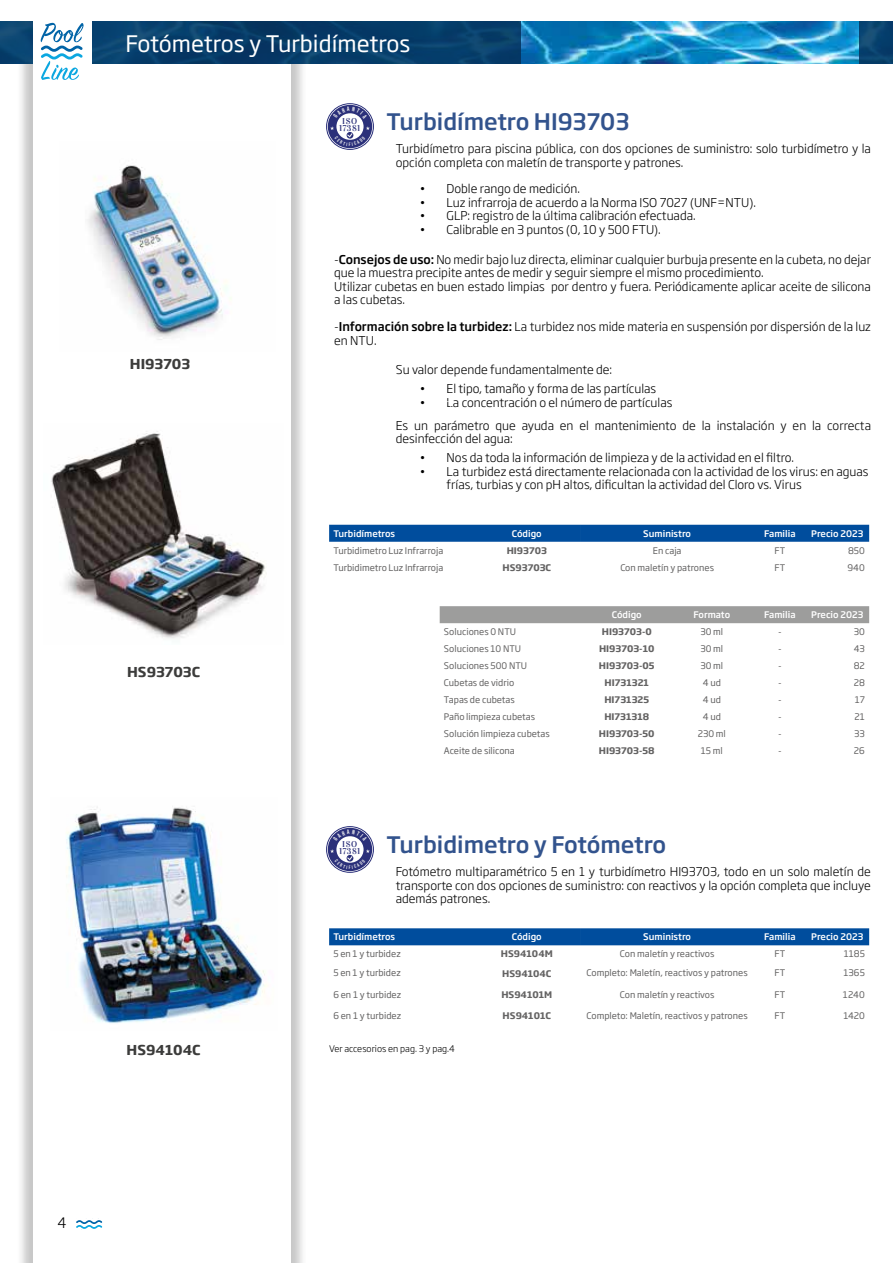
<style>
.page{position:relative;width:893px;height:1263px;background:#fff}
.page>*{position:absolute;margin:0;border:0;box-sizing:border-box;transform-origin:0 0}
.t1{font:500 22.5px "Soho Gothic Pro";color:#32538d}
.t2{font:22.5px "Soho Gothic Pro";color:#fff}
.t3{font:300 14.25px "Soho Gothic Pro";color:#000}
.t4{font:700 13.5px "Soho Gothic Pro";color:#3c3c3b}
.t5{font:300 12px/13.5px "Soho Gothic Pro";color:#000}
.t6{font:9px "Soho Gothic Pro";color:#646363}
.t7{font:500 9px "Soho Gothic Pro";color:#fff}
.t8{font:700 9px "Soho Gothic Pro";color:#646363}
.t9{font:300 9px "Soho Gothic Pro";color:#000}
.t10{font:8.4px/7.4px "Vidaloka";letter-spacing:.06em;color:#2b307a;text-align:center}
.s1{font-weight:500}
</style>
<div class="page">
<div style="left:33px;top:26px;width:274px;height:1237px;background:#000;opacity:.22"></div>
<div style="left:16px;top:26px;width:274px;height:1237px;background:#000;opacity:.22"></div>
<div style="left:33px;top:34px;width:257px;height:1229px;background:#fff"></div>
<img style="left:521px;top:21px;width:338px;height:43px">
<div style="left:0;top:21px;width:521px;height:43px;background:#08436d"></div>
<div style="left:859px;top:21px;width:34px;height:43px;background:#08436d"></div>
<svg style="left:76px;top:1220px;width:26px;height:9px"></svg>
<div style="left:33px;top:12px;width:59px;height:86px;background:#fff"></div>
<svg style="left:41px;top:23px;width:43px;height:57px"></svg>
<img style="left:87px;top:165px;width:144px;height:175px">
<img style="left:51px;top:431px;width:216px;height:208px">
<img style="left:66px;top:807px;width:202px;height:216px">
<div style="left:329px;top:525px;width:540px;height:17px;background:#004d9d"></div>
<div style="left:329px;top:928px;width:540px;height:17px;background:#004d9d"></div>
<div style="left:440px;top:606px;width:429px;height:17px;background:#9d9d9c"></div>
<svg style="left:326px;top:103px;width:48px;height:47px"></svg>
<svg style="left:326px;top:826px;width:48px;height:47px"></svg>
<h1 class="t2" style="left:125px;top:26px;width:286px">Fotómetros y Turbidímetros</h1>
<p class="t10" style="left:339px;top:117px;width:23px">ISO<br>17381</p>
<h1 class="t1" style="left:387px;top:104px;width:244px">Turbidímetro HI93703</h1>
<p class="t5" style="left:396px;top:142px;width:477px">Turbidímetro para piscina pública, con dos opciones de suministro: solo turbidímetro y la opción completa con maletín de transporte y patrones.</p>
<p class="t5" style="left:420px;top:181px;width:162px">• Doble rango de medición.</p>
<p class="t5" style="left:420px;top:195px;width:338px">• Luz infrarroja de acuerdo a la Norma ISO 7027 (UNF=NTU).</p>
<p class="t5" style="left:420px;top:208px;width:278px">• GLP: registro de la última calibración efectuada.</p>
<p class="t5" style="left:420px;top:222px;width:243px">• Calibrable en 3 puntos (0, 10 y 500 FTU).</p>
<p class="t4" style="left:130px;top:354px;width:62px">HI93703</p>
<p class="t4" style="left:127px;top:661px;width:74px">HS93703C</p>
<p class="t4" style="left:127px;top:1040px;width:76px">HS94104C</p>
<p class="t5" style="left:334px;top:252px;width:538px">-<span class="s1">Consejos de uso:</span> No medir bajo luz directa, eliminar cualquier burbuja presente en la cubeta, no dejar que la muestra precipite antes de medir y seguir siempre el mismo procedimiento.<br>Utilizar cubetas en buen estado limpias por dentro y fuera. Periódicamente aplicar aceite de silicona a las cubetas.</p>
<p class="t5" style="left:334px;top:319px;width:538px">-<span class="s1">Información sobre la turbidez:</span> La turbidez nos mide materia en suspensión por dispersión de la luz en NTU.</p>
<p class="t5" style="left:396px;top:362px;width:218px">Su valor depende fundamentalmente de:</p>
<p class="t5" style="left:420px;top:381px;width:238px">• El tipo, tamaño y forma de las partículas</p>
<p class="t5" style="left:420px;top:395px;width:254px">• La concentración o el número de partículas</p>
<p class="t5" style="left:396px;top:418px;width:477px">Es un parámetro que ayuda en el mantenimiento de la instalación y en la correcta desinfección del agua:</p>
<p class="t5" style="left:420px;top:450px;width:376px">• Nos da toda la información de limpieza y de la actividad en el filtro.</p>
<p class="t5" style="left:447px;top:464px;width:423px;text-indent:-27px">• La turbidez está directamente relacionada con la actividad de los virus: en aguas frías, turbias y con pH altos, dificultan la actividad del Cloro vs. Virus</p>
<p class="t7" style="left:333px;top:526px;width:63px">Turbidímetros</p>
<p class="t7" style="left:512px;top:526px;width:31px">Código</p>
<p class="t7" style="left:643px;top:526px;width:49px">Suministro</p>
<p class="t7" style="left:764px;top:526px;width:33px">Familia</p>
<p class="t7" style="left:811px;top:526px;width:54px">Precio 2023</p>
<p class="t6" style="left:333px;top:543px;width:111px">Turbidimetro Luz Infrarroja</p>
<p class="t8" style="left:507px;top:543px;width:42px">HI93703</p>
<p class="t6" style="left:653px;top:543px;width:30px">En caja</p>
<p class="t6" style="left:775px;top:543px;width:12px">FT</p>
<p class="t6" style="left:848px;top:543px;width:18px">850</p>
<p class="t6" style="left:333px;top:560px;width:111px">Turbidimetro Luz Infrarroja</p>
<p class="t8" style="left:503px;top:560px;width:50px">HS93703C</p>
<p class="t6" style="left:620px;top:560px;width:95px">Con maletín y patrones</p>
<p class="t6" style="left:775px;top:560px;width:12px">FT</p>
<p class="t6" style="left:848px;top:560px;width:19px">940</p>
<p class="t7" style="left:612px;top:608px;width:31px">Código</p>
<p class="t7" style="left:693px;top:608px;width:38px">Formato</p>
<p class="t7" style="left:764px;top:608px;width:33px">Familia</p>
<p class="t7" style="left:811px;top:608px;width:54px">Precio 2023</p>
<p class="t6" style="left:444px;top:625px;width:74px">Soluciones 0 NTU</p>
<p class="t8" style="left:602px;top:625px;width:51px">HI93703-0</p>
<p class="t6" style="left:700px;top:625px;width:24px">30 ml</p>
<p class="t6" style="left:778px;top:625px;width:5px">-</p>
<p class="t6" style="left:854px;top:625px;width:13px">30</p>
<p class="t6" style="left:444px;top:642px;width:79px">Soluciones 10 NTU</p>
<p class="t8" style="left:599px;top:642px;width:57px">HI93703-10</p>
<p class="t6" style="left:700px;top:642px;width:24px">30 ml</p>
<p class="t6" style="left:778px;top:642px;width:5px">-</p>
<p class="t6" style="left:854px;top:642px;width:13px">43</p>
<p class="t6" style="left:444px;top:659px;width:85px">Soluciones 500 NTU</p>
<p class="t8" style="left:599px;top:659px;width:57px">HI93703-05</p>
<p class="t6" style="left:700px;top:659px;width:24px">30 ml</p>
<p class="t6" style="left:778px;top:659px;width:5px">-</p>
<p class="t6" style="left:854px;top:659px;width:13px">82</p>
<p class="t6" style="left:444px;top:676px;width:72px">Cubetas de vidrio</p>
<p class="t8" style="left:605px;top:676px;width:46px">HI731321</p>
<p class="t6" style="left:703px;top:676px;width:20px">4 ud</p>
<p class="t6" style="left:778px;top:676px;width:5px">-</p>
<p class="t6" style="left:854px;top:676px;width:13px">28</p>
<p class="t6" style="left:444px;top:693px;width:72px">Tapas de cubetas</p>
<p class="t8" style="left:604px;top:693px;width:46px">HI731325</p>
<p class="t6" style="left:703px;top:693px;width:20px">4 ud</p>
<p class="t6" style="left:778px;top:693px;width:5px">-</p>
<p class="t6" style="left:855px;top:693px;width:12px">17</p>
<p class="t6" style="left:444px;top:710px;width:93px">Paño limpieza cubetas</p>
<p class="t8" style="left:604px;top:710px;width:46px">HI731318</p>
<p class="t6" style="left:703px;top:710px;width:20px">4 ud</p>
<p class="t6" style="left:778px;top:710px;width:5px">-</p>
<p class="t6" style="left:855px;top:710px;width:12px">21</p>
<p class="t6" style="left:444px;top:727px;width:107px">Solución limpieza cubetas</p>
<p class="t8" style="left:599px;top:727px;width:57px">HI93703-50</p>
<p class="t6" style="left:698px;top:727px;width:30px">230 ml</p>
<p class="t6" style="left:778px;top:727px;width:5px">-</p>
<p class="t6" style="left:854px;top:727px;width:12px">33</p>
<p class="t6" style="left:444px;top:744px;width:72px">Aceite de silicona</p>
<p class="t8" style="left:599px;top:744px;width:57px">HI93703-58</p>
<p class="t6" style="left:701px;top:744px;width:24px">15 ml</p>
<p class="t6" style="left:778px;top:744px;width:5px">-</p>
<p class="t6" style="left:854px;top:744px;width:12px">26</p>
<p class="t10" style="left:339px;top:840px;width:23px">ISO<br>17381</p>
<h1 class="t1" style="left:387px;top:827px;width:281px">Turbidimetro y Fotómetro</h1>
<p class="t5" style="left:396px;top:864px;width:477px;text-align:justify">Fotómetro multiparamétrico 5 en 1 y turbidímetro HI93703, todo en un solo maletín de transporte con dos opciones de suministro: con reactivos y la opción completa que incluye además patrones.</p>
<p class="t7" style="left:333px;top:930px;width:63px">Turbidímetros</p>
<p class="t7" style="left:512px;top:930px;width:31px">Código</p>
<p class="t7" style="left:643px;top:930px;width:49px">Suministro</p>
<p class="t7" style="left:764px;top:930px;width:33px">Familia</p>
<p class="t7" style="left:811px;top:930px;width:54px">Precio 2023</p>
<p class="t6" style="left:333px;top:947px;width:69px">5 en 1 y turbidez</p>
<p class="t8" style="left:501px;top:947px;width:53px">HS94104M</p>
<p class="t6" style="left:620px;top:947px;width:96px">Con maletín y reactivos</p>
<p class="t6" style="left:774px;top:947px;width:12px">FT</p>
<p class="t6" style="left:844px;top:947px;width:23px">1185</p>
<p class="t6" style="left:333px;top:966px;width:69px">5 en 1 y turbidez</p>
<p class="t8" style="left:502px;top:966px;width:51px">HS94104C</p>
<p class="t6" style="left:587px;top:966px;width:163px">Completo: Maletín, reactivos y patrones</p>
<p class="t6" style="left:774px;top:966px;width:12px">FT</p>
<p class="t6" style="left:844px;top:966px;width:23px">1365</p>
<p class="t6" style="left:333px;top:987px;width:69px">6 en 1 y turbidez</p>
<p class="t8" style="left:501px;top:987px;width:52px">HS94101M</p>
<p class="t6" style="left:620px;top:987px;width:96px">Con maletín y reactivos</p>
<p class="t6" style="left:774px;top:987px;width:12px">FT</p>
<p class="t6" style="left:843px;top:987px;width:23px">1240</p>
<p class="t6" style="left:333px;top:1009px;width:69px">6 en 1 y turbidez</p>
<p class="t8" style="left:503px;top:1008px;width:50px">HS94101C</p>
<p class="t6" style="left:587px;top:1009px;width:163px">Completo: Maletín, reactivos y patrones</p>
<p class="t6" style="left:774px;top:1009px;width:12px">FT</p>
<p class="t6" style="left:843px;top:1009px;width:23px">1420</p>
<p class="t9" style="left:329px;top:1042px;width:127px">Ver accesorios en pag. 3 y pag.4</p>
<p class="t3" style="left:57px;top:1212px;width:11px">4</p>
</div>
